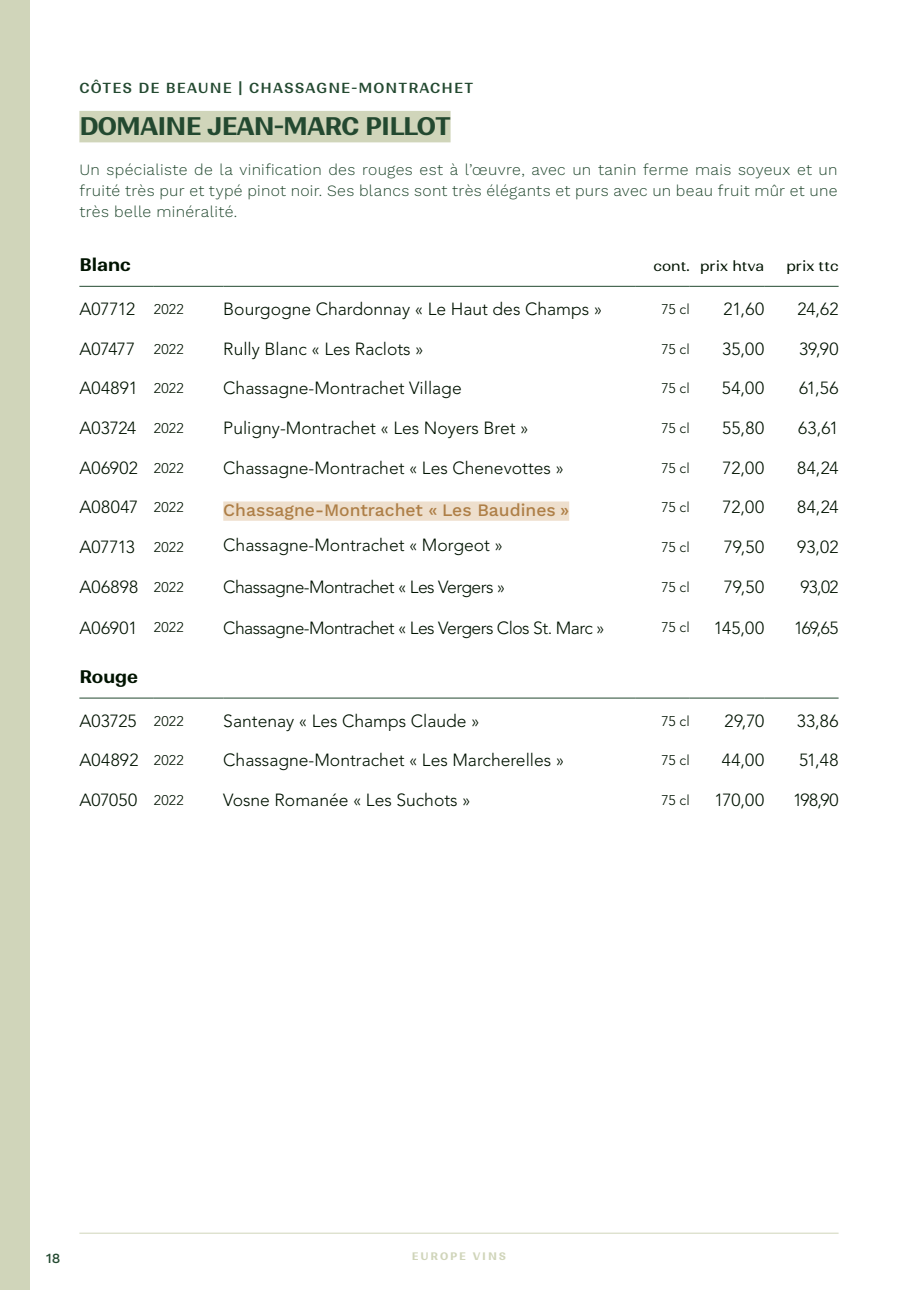
<style>
.page{position:relative;width:918px;height:1290px;background:#fff}
.page>*{position:absolute;margin:0;border:0;box-sizing:border-box;transform-origin:0 0}
.t1{font:700 24.5px "Ranade";letter-spacing:-.03em;color:#234930}
.t2{font:300 17.5px "Avenir LT Std";color:#001300}
.t3{font:300 17.5px "Avenir LT Std";letter-spacing:-.03em;color:#001300}
.t4{font:500 17.5px "Work Sans";color:#ae7f47}
.t5{font:700 17.5px "Ranade";color:#001300}
.t6{font:300 15.75px/21px "Work Sans";letter-spacing:.02em;color:#234930;text-align:justify}
.t7{font:300 14px "Avenir LT Std";color:#001300}
.t8{font:500 14px "Ranade";letter-spacing:.075em;color:#234930}
.t9{font:14px "Ranade";color:#001300}
.t10{font:500 14px "Work Sans";color:#234930}
.t11{font:700 10.5px "Ranade";letter-spacing:.18em;color:#d0d5ba}
.s1{font-size:14px}
</style>
<div class="page">
<div style="left:0;top:0;width:30px;height:1290px;background:#d0d5ba"></div>
<div style="left:79px;top:111px;width:371px;height:31px;background:#d0d5ba"></div>
<hr style="left:79px;top:286px;width:75px;height:1px;background:#234930">
<hr style="left:154px;top:286px;width:69px;height:1px;background:#234930">
<hr style="left:223px;top:286px;width:412px;height:1px;background:#234930">
<hr style="left:635px;top:286px;width:55px;height:1px;background:#234930">
<hr style="left:690px;top:286px;width:74px;height:1px;background:#234930">
<hr style="left:764px;top:286px;width:74px;height:1px;background:#234930">
<div style="left:223px;top:501px;width:346px;height:20px;background:#eedfcd"></div>
<hr style="left:79px;top:698px;width:75px;height:1px;background:#234930">
<hr style="left:154px;top:698px;width:69px;height:1px;background:#234930">
<hr style="left:223px;top:698px;width:412px;height:1px;background:#234930">
<hr style="left:635px;top:698px;width:55px;height:1px;background:#234930">
<hr style="left:690px;top:698px;width:74px;height:1px;background:#234930">
<hr style="left:764px;top:698px;width:74px;height:1px;background:#234930">
<hr style="left:79px;top:1233px;width:759px;height:1px;background:#d0d5ba">
<p class="t8" style="left:79px;top:80px;width:395px">CÔTES DE BEAUNE | CHASSAGNE-MONTRACHET</p>
<h1 class="t1" style="left:79px;top:111px;width:373px">DOMAINE JEAN-MARC PILLOT</h1>
<p class="t6" style="left:79px;top:158px;width:759px">Un spécialiste de la vinification des rouges est à l’œuvre, avec un tanin ferme mais soyeux et un fruité très pur et typé pinot noir. Ses blancs sont très élégants et purs avec un beau fruit mûr et une très belle minéralité.</p>
<p class="t5" style="left:79px;top:254px;width:53px">Blanc</p>
<p class="t9" style="left:653px;top:258px;width:112px">cont. prix htva</p>
<p class="t9" style="left:786px;top:258px;width:54px">prix ttc</p>
<p class="t2" style="left:79px;top:299px;width:106px">A07712 <span class="s1">2022</span></p>
<p class="t2" style="left:223px;top:299px;width:380px">Bourgogne Chardonnay « Le Haut des Champs »</p>
<p class="t7" style="left:661px;top:301px;width:30px">75 cl</p>
<p class="t2" style="left:723px;top:299px;width:42px">21,60</p>
<p class="t2" style="left:797px;top:299px;width:42px">24,62</p>
<p class="t2" style="left:79px;top:338px;width:106px">A07477 <span class="s1">2022</span></p>
<p class="t2" style="left:223px;top:338px;width:202px">Rully Blanc « Les Raclots »</p>
<p class="t7" style="left:661px;top:341px;width:30px">75 cl</p>
<p class="t2" style="left:722px;top:338px;width:44px">35,00</p>
<p class="t2" style="left:799px;top:338px;width:41px">39,90</p>
<p class="t2" style="left:79px;top:378px;width:106px">A04891 <span class="s1">2022</span></p>
<p class="t2" style="left:223px;top:378px;width:240px">Chassagne-Montrachet Village</p>
<p class="t7" style="left:661px;top:380px;width:30px">75 cl</p>
<p class="t2" style="left:722px;top:378px;width:44px">54,00</p>
<p class="t2" style="left:799px;top:378px;width:41px">61,56</p>
<p class="t2" style="left:79px;top:418px;width:106px">A03724 <span class="s1">2022</span></p>
<p class="t2" style="left:223px;top:418px;width:307px">Puligny-Montrachet « Les Noyers Bret »</p>
<p class="t7" style="left:661px;top:420px;width:30px">75 cl</p>
<p class="t2" style="left:722px;top:418px;width:43px">55,80</p>
<p class="t2" style="left:798px;top:418px;width:42px">63,61</p>
<p class="t2" style="left:79px;top:457px;width:106px">A06902 <span class="s1">2022</span></p>
<p class="t2" style="left:223px;top:457px;width:342px">Chassagne-Montrachet « Les Chenevottes »</p>
<p class="t7" style="left:661px;top:460px;width:30px">75 cl</p>
<p class="t2" style="left:722px;top:457px;width:43px">72,00</p>
<p class="t2" style="left:797px;top:457px;width:43px">84,24</p>
<p class="t2" style="left:79px;top:497px;width:106px">A08047 <span class="s1">2022</span></p>
<p class="t4" style="left:223px;top:497px;width:347px">Chassagne-Montrachet « Les Baudines »</p>
<p class="t7" style="left:661px;top:499px;width:30px">75 cl</p>
<p class="t2" style="left:722px;top:497px;width:43px">72,00</p>
<p class="t2" style="left:797px;top:497px;width:43px">84,24</p>
<p class="t2" style="left:79px;top:537px;width:106px">A07713 <span class="s1">2022</span></p>
<p class="t2" style="left:223px;top:534px;width:281px">Chassagne-Montrachet « Morgeot »</p>
<p class="t7" style="left:661px;top:539px;width:30px">75 cl</p>
<p class="t2" style="left:724px;top:537px;width:42px">79,50</p>
<p class="t2" style="left:797px;top:537px;width:43px">93,02</p>
<p class="t2" style="left:79px;top:576px;width:106px">A06898 <span class="s1">2022</span></p>
<p class="t3" style="left:223px;top:576px;width:283px">Chassagne-Montrachet « Les Vergers »</p>
<p class="t7" style="left:661px;top:579px;width:30px">75 cl</p>
<p class="t2" style="left:724px;top:576px;width:42px">79,50</p>
<p class="t2" style="left:800px;top:576px;width:40px">93,02</p>
<p class="t2" style="left:79px;top:618px;width:106px">A06901 <sup>2022</sup></p>
<p class="t3" style="left:223px;top:618px;width:383px">Chassagne-Montrachet « Les Vergers Clos St. Marc »</p>
<p class="t7" style="left:661px;top:618px;width:30px">75 cl</p>
<p class="t2" style="left:714px;top:618px;width:52px">145,00</p>
<p class="t2" style="left:794px;top:618px;width:46px">169,65</p>
<p class="t5" style="left:79px;top:666px;width:60px">Rouge</p>
<p class="t2" style="left:79px;top:710px;width:106px">A03725 <span class="s1">2022</span></p>
<p class="t2" style="left:223px;top:710px;width:258px">Santenay « Les Champs Claude »</p>
<p class="t7" style="left:661px;top:713px;width:30px">75 cl</p>
<p class="t2" style="left:724px;top:710px;width:41px">29,70</p>
<p class="t2" style="left:796px;top:710px;width:43px">33,86</p>
<p class="t2" style="left:79px;top:750px;width:106px">A04892 <span class="s1">2022</span></p>
<p class="t2" style="left:223px;top:750px;width:342px">Chassagne-Montrachet « Les Marcherelles »</p>
<p class="t7" style="left:661px;top:752px;width:30px">75 cl</p>
<p class="t2" style="left:721px;top:750px;width:44px">44,00</p>
<p class="t2" style="left:799px;top:750px;width:41px">51,48</p>
<p class="t2" style="left:79px;top:790px;width:106px">A07050 <span class="s1">2022</span></p>
<p class="t2" style="left:223px;top:790px;width:249px">Vosne Romanée « Les Suchots »</p>
<p class="t7" style="left:661px;top:792px;width:30px">75 cl</p>
<p class="t2" style="left:714px;top:790px;width:51px">170,00</p>
<p class="t2" style="left:793px;top:790px;width:47px">198,90</p>
<p class="t10" style="left:46px;top:1247px;width:16px">18</p>
<p class="t11" style="left:412px;top:1249px;width:96px">EUROPE VINS</p>
</div>
